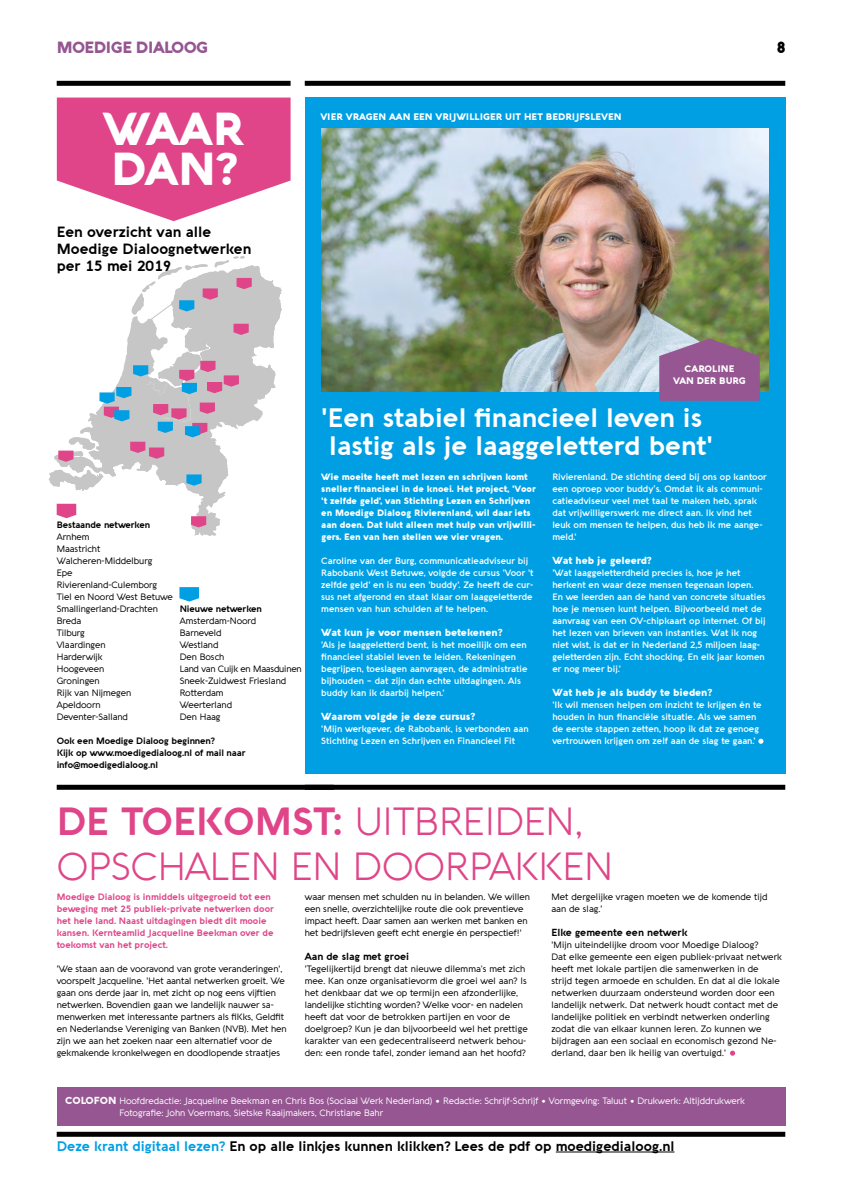
<style>
.page{position:relative;width:842px;height:1191px;background:#fff}
.page>*{position:absolute;margin:0;border:0;box-sizing:border-box;transform-origin:0 0}
.t1{font:900 45px/40px "Aquawax";color:#fff}
.t2{font:700 38.3px "Aquawax";color:#df4588}
.t3{font:300 38.3px "Aquawax";color:#df4588}
.t4{font:700 26px "Aquawax";color:#fff}
.t5{font:900 15.9px "Aquawax";letter-spacing:-.04em;color:#955692}
.t6{font:900 15.9px "Aquawax";color:#000}
.t7{font:700 14.5px "Aquawax";color:#000}
.t8{font:700 13.5px "Aquawax";color:#000}
.t9{font:900 10px "Aquawax";color:#fff}
.t10{font:700 10px "Aquawax";color:#000}
.t11{font:900 9.2px "Aquawax";color:#fff}
.t12{font:9px/12px "Aquawax";letter-spacing:-.01em;color:#000}
.t13{font:600 9px/12px "Aquawax";color:#fff}
.t14{font:900 9px/12px "Aquawax";color:#fff}
.t15{font:9px "Aquawax";letter-spacing:-.01em;color:#fff}
.t16{font:700 9px/12px "Aquawax";color:#df4588}
.t17{font:700 9px "Aquawax";letter-spacing:-.01em;color:#000}
.t18{font:9px "Aquawax";letter-spacing:-.03em;color:#000}
.s1{font-weight:300}
.s2{font-weight:900;font-size:10px}
.s3{color:#009fe3}
</style>
<div class="page">
<div style="left:57px;top:784px;width:277px;height:5px;background:#000"></div>
<div style="left:57px;top:81px;width:234px;height:5px;background:#000"></div>
<div style="left:305px;top:784px;width:480px;height:5px;background:#000"></div>
<div style="left:305px;top:81px;width:480px;height:5px;background:#000"></div>
<div style="left:57px;top:1131px;width:728px;height:5px;background:#000"></div>
<hr style="left:556px;top:1151px;width:118px;height:1px;background:#000">
<div style="left:57px;top:1087px;width:728px;height:38px;background:#955692"></div>
<div style="left:305px;top:98px;width:480px;height:676px;background:#009fe3"></div>
<img style="left:321px;top:128px;width:447px;height:264px">
<svg style="left:49px;top:256px;width:233px;height:280px"></svg>
<svg style="left:179px;top:587px;width:20px;height:14px"></svg>
<svg style="left:57px;top:98px;width:234px;height:123px"></svg>
<svg style="left:758px;top:738px;width:5px;height:6px"></svg>
<svg style="left:730px;top:1050px;width:5px;height:5px"></svg>
<svg style="left:659px;top:338px;width:101px;height:63px;background:#966492"></svg>
<p class="t5" style="left:57px;top:38px;width:153px">MOEDIGE DIALOOG</p>
<p class="t6" style="left:777px;top:38px;width:10px">8</p>
<p class="t1" style="left:103px;top:109px;width:143px">WAAR<br>DAN?</p>
<p class="t11" style="left:320px;top:111px;width:303px">VIER VRAGEN AAN EEN VRIJWILLIGER UIT HET BEDRIJFSLEVEN</p>
<p class="t7" style="left:57px;top:224px;width:156px">Een overzicht van alle</p>
<p class="t7" style="left:57px;top:241px;width:196px">Moedige Dialoognetwerken</p>
<p class="t7" style="left:57px;top:258px;width:116px">per 15 mei 2019</p>
<p class="t17" style="left:57px;top:520px;width:95px">Bestaande netwerken</p>
<p class="t12" style="left:57px;top:531px;width:34px">Arnhem</p>
<p class="t12" style="left:57px;top:543px;width:45px">Maastricht</p>
<p class="t12" style="left:57px;top:555px;width:97px">Walcheren-Middelburg</p>
<p class="t12" style="left:57px;top:567px;width:17px">Epe</p>
<p class="t12" style="left:57px;top:579px;width:102px">Rivierenland-Culemborg</p>
<p class="t12" style="left:57px;top:591px;width:118px">Tiel en Noord West Betuwe</p>
<p class="t12" style="left:57px;top:603px;width:103px">Smallingerland-Drachten</p>
<p class="t12" style="left:57px;top:615px;width:26px">Breda</p>
<p class="t12" style="left:57px;top:627px;width:30px">Tilburg</p>
<p class="t12" style="left:57px;top:639px;width:51px">Vlaardingen</p>
<p class="t12" style="left:57px;top:651px;width:48px">Harderwijk</p>
<p class="t12" style="left:57px;top:663px;width:49px">Hoogeveen</p>
<p class="t12" style="left:57px;top:675px;width:45px">Groningen</p>
<p class="t12" style="left:57px;top:687px;width:76px">Rijk van Nijmegen</p>
<p class="t12" style="left:57px;top:699px;width:45px">Apeldoorn</p>
<p class="t12" style="left:57px;top:711px;width:73px">Deventer-Salland</p>
<p class="t17" style="left:180px;top:604px;width:84px">Nieuwe netwerken</p>
<p class="t12" style="left:180px;top:615px;width:78px">Amsterdam-Noord</p>
<p class="t12" style="left:180px;top:627px;width:44px">Barneveld</p>
<p class="t12" style="left:180px;top:639px;width:40px">Westland</p>
<p class="t12" style="left:180px;top:651px;width:46px">Den Bosch</p>
<p class="t18" style="left:180px;top:664px;width:124px">Land van Cuijk en Maasduinen</p>
<p class="t12" style="left:180px;top:675px;width:108px">Sneek-Zuidwest Friesland</p>
<p class="t12" style="left:180px;top:687px;width:45px">Rotterdam</p>
<p class="t12" style="left:180px;top:699px;width:54px">Weerterland</p>
<p class="t12" style="left:180px;top:711px;width:42px">Den Haag</p>
<p class="t17" style="left:57px;top:736px;width:160px">Ook een Moedige Dialoog beginnen?</p>
<p class="t17" style="left:57px;top:748px;width:190px">Kijk op www.moedigedialoog.nl of mail naar</p>
<p class="t17" style="left:57px;top:760px;width:103px">info@moedigedialoog.nl</p>
<p class="t11" style="left:685px;top:363px;width:51px">CAROLINE</p>
<p class="t11" style="left:673px;top:375px;width:74px">VAN DER BURG</p>
<p class="t4" style="left:321px;top:402px;width:382px">'Een stabiel financieel leven is</p>
<p class="t4" style="left:329px;top:430px;width:385px">lastig als je laaggeletterd bent'</p>
<p class="t14" style="left:321px;top:471px;width:216px">Wie moeite heeft met lezen en schrijven komt sneller financieel in de knoei. Het project, 'Voor 't zelfde geld', van Stichting Lezen en Schrijven en Moedige Dialoog Rivierenland, wil daar iets aan doen. Dat lukt alleen met hulp van vrijwilli&shy;gers. Een van hen stellen we vier vragen.</p>
<p class="t13" style="left:321px;top:555px;width:214px">Caroline van der Burg, communicatieadviseur bij Rabobank West Betuwe, volgde de cursus 'Voor 't zelfde geld' en is nu een 'buddy'. Ze heeft de cur&shy;sus net afgerond en staat klaar om laaggeletterde mensen van hun schulden af te helpen.</p>
<p class="t9" style="left:321px;top:626px;width:182px">Wat kun je voor mensen betekenen?</p>
<p class="t13" style="left:321px;top:639px;width:208px">'Als je laaggeletterd bent, is het moeilijk om een financieel stabiel leven te leiden. Rekeningen begrijpen, toeslagen aanvragen, de administratie bijhouden – dat zijn dan echte uitdagingen. Als buddy kan ik daarbij helpen.'</p>
<p class="t9" style="left:321px;top:710px;width:155px">Waarom volgde je deze cursus?</p>
<p class="t13" style="left:321px;top:723px;width:209px">'Mijn werkgever, de Rabobank, is verbonden aan<br>Stichting Lezen en Schrijven en Financieel Fit</p>
<p class="t13" style="left:552px;top:471px;width:216px">Rivierenland. De stichting deed bij ons op kantoor een oproep voor buddy’s. Omdat ik als communi&shy;catieadviseur veel met taal te maken heb, sprak dat vrijwilligerswerk me direct aan. Ik vind het leuk om mensen te helpen, dus heb ik me aange&shy;meld.'</p>
<p class="t9" style="left:552px;top:554px;width:101px">Wat heb je geleerd?</p>
<p class="t13" style="left:552px;top:567px;width:215px">'Wat laaggeletterdheid precies is, hoe je het herkent en waar deze mensen tegenaan lopen.<br>En we leerden aan de hand van concrete situaties hoe je mensen kunt helpen. Bijvoorbeeld met de aanvraag van een OV-chipkaart op internet. Of bij het lezen van brieven van instanties. Wat ik nog niet wist, is dat er in Nederland 2,5 miljoen laag&shy;geletterden zijn. Echt shocking. En elk jaar komen er nog meer bij.'</p>
<p class="t9" style="left:552px;top:686px;width:161px">Wat heb je als buddy te bieden?</p>
<p class="t13" style="left:552px;top:699px;width:211px">'Ik wil mensen helpen om inzicht te krijgen én te houden in hun financiële situatie. Als we samen de eerste stappen zetten, hoop ik dat ze genoeg vertrouwen krijgen om zelf aan de slag te gaan.'</p>
<p class="t2" style="left:57px;top:799px;width:527px">DE TOEKOMST: <span class="s1">UITBREIDEN,</span></p>
<p class="t3" style="left:57px;top:844px;width:558px">OPSCHALEN EN DOORPAKKEN</p>
<p class="t16" style="left:57px;top:891px;width:219px">Moedige Dialoog is inmiddels uitgegroeid tot een beweging met 25 publiek-private netwerken door het hele land. Naast uitdagingen biedt dit mooie kansen. Kernteamlid Jacqueline Beekman over de toekomst van het project.</p>
<p class="t12" style="left:305px;top:891px;width:227px">waar mensen met schulden nu in belanden. We willen een snelle, overzichtelijke route die ook preventieve impact heeft. Daar samen aan werken met banken en het bedrijfsleven geeft echt energie én perspectief!'</p>
<p class="t10" style="left:305px;top:951px;width:106px">Aan de slag met groei</p>
<p class="t12" style="left:305px;top:963px;width:224px">'Tegelijkertijd brengt dat nieuwe dilemma’s met zich mee. Kan onze organisatievorm die groei wel aan? Is het denkbaar dat we op termijn een afzonderlijke, landelijke stichting worden? Welke voor- en nadelen</p>
<p class="t12" style="left:305px;top:1011px;width:225px">heeft dat voor de betrokken partijen en voor de doelgroep? Kun je dan bijvoorbeeld wel het prettige karakter van een gedecentraliseerd netwerk behou&shy;den: een ronde tafel, zonder iemand aan het hoofd?</p>
<p class="t12" style="left:551px;top:891px;width:218px">Met dergelijke vragen moeten we de komende tijd aan de slag.'</p>
<p class="t10" style="left:551px;top:927px;width:138px">Elke gemeente een netwerk</p>
<p class="t12" style="left:551px;top:939px;width:209px">'Mijn uiteindelijke droom voor Moedige Dialoog?</p>
<p class="t12" style="left:551px;top:951px;width:232px">Dat elke gemeente een eigen publiek-privaat netwerk heeft met lokale partijen die samenwerken in de<br>strijd tegen armoede en schulden. En dat al die lokale netwerken duurzaam ondersteund worden door een landelijk netwerk. Dat netwerk houdt contact met de landelijke politiek en verbindt netwerken onderling zodat die van elkaar kunnen leren. Zo kunnen we bijdragen aan een sociaal en economisch gezond Ne&shy;derland, daar ben ik heilig van overtuigd.'</p>
<p class="t12" style="left:57px;top:963px;width:232px">'We staan aan de vooravond van grote veranderingen', voorspelt Jacqueline. 'Het aantal netwerken groeit. We gaan ons derde jaar in, met zicht op nog eens vijftien netwerken. Bovendien gaan we landelijk nauwer sa&shy;menwerken met interessante partners als fiKks, Geldfit en Nederlandse Vereniging van Banken (NVB). Met hen zijn we aan het zoeken naar een alternatief voor de gekmakende kronkelwegen en doodlopende straatjes</p>
<p class="t15" style="left:65px;top:1096px;width:681px"><span class="s2">COLOFON</span> Hoofdredactie: Jacqueline Beekman en Chris Bos (Sociaal Werk Nederland) • Redactie: Schrijf-Schrijf • Vormgeving: Taluut • Drukwerk: Altijddrukwerk</p>
<p class="t15" style="left:120px;top:1108px;width:265px">Fotografie: John Voermans, Sietske Raaijmakers, Christiane Bahr</p>
<p class="t8" style="left:57px;top:1138px;width:619px"><span class="s3">Deze krant digitaal lezen?</span> En op alle linkjes kunnen klikken? Lees de pdf op moedigedialoog.nl</p>
</div>
